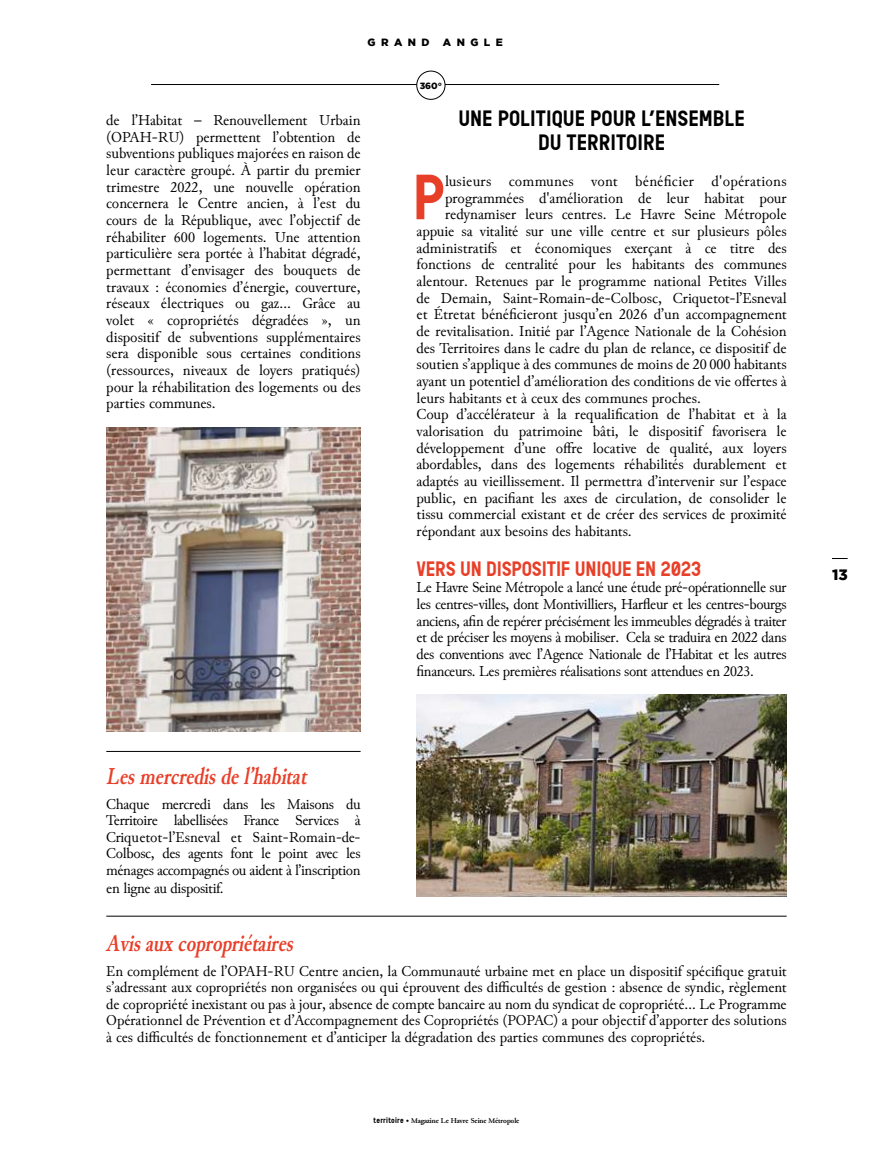
<style>
.page{position:relative;width:893px;height:1149px;background:#fff}
.page>*{position:absolute;margin:0;border:0;box-sizing:border-box;transform-origin:0 0}
.t1{font:700 60.15px "Reglo";color:#e83f29}
.t2{font:italic 700 condensed 24px "Junicode";color:#e83f29}
.t3{font:700 21px/24px "Reglo";color:#000;text-align:center}
.t4{font:700 19.65px "Reglo";letter-spacing:-.01em;color:#e83f29}
.t5{font:15.15px/16.6px "Junicode";color:#000;text-align:justify}
.t6{font:15.15px "Junicode";letter-spacing:.02em;color:#000}
.t7{font:15px/16.5px "Junicode";letter-spacing:-.02em;color:#000;text-align:justify}
.t8{font:900 15px "Gotham";color:#000}
.t9{font:900 10.5px "Gotham";letter-spacing:.515em;color:#000}
.t10{font:900 9px "Gotham";color:#000}
.t11{font:700 7.5px "Junicode";letter-spacing:-.01em;color:#000}
.s1{font-family:"Reglo"}
</style>
<div class="page">
<svg style="left:832px;top:558px;width:16px;height:1px"></svg>
<hr style="left:151px;top:84px;width:568px;height:1px;background:#000">
<div style="left:417px;top:71px;width:28px;height:28px;background:#fff;border-radius:50%"></div>
<div style="left:417px;top:71px;width:28px;height:28px;border:1px solid #000;border-radius:50%"></div>
<img style="left:106px;top:427px;width:255px;height:304px">
<img style="left:416px;top:694px;width:371px;height:202px">
<hr style="left:106px;top:750px;width:255px;height:1px;background:#000">
<hr style="left:106px;top:915px;width:681px;height:1px;background:#000">
<p class="t9" style="left:368px;top:36px;width:63px">GRAND</p>
<p class="t9" style="left:443px;top:36px;width:61px">ANGLE</p>
<p class="t10" style="left:420px;top:80px;width:24px">360°</p>
<p class="t5" style="left:106px;top:112px;width:256px">de l’Habitat – Renouvellement Urbain (OPAH-RU) permettent l’obtention de subventions publiques majorées en raison de leur caractère groupé. À partir du premier trimestre 2022, une nouvelle opération concernera le Centre ancien, à l’est du cours de la République, avec l’objectif de réhabiliter 600 logements. Une attention particulière sera portée à l’habitat dégradé, permettant d’envisager des bouquets de travaux : économies d’énergie, couverture, réseaux électriques ou gaz… Grâce au volet « copropriétés dégradées », un dispositif de subventions supplémentaires sera disponible sous certaines conditions (ressources, niveaux de loyers pratiqués) pour la réhabilitation des logements ou des parties communes.</p>
<h2 class="t2" style="left:106px;top:756px;width:208px">Lesmercredisdel’habitat</h2>
<p class="t7" style="left:106px;top:795px;width:256px">Chaque mercredi dans les Maisons du Territoire labellisées France Services à Criquetot-l’Esneval et Saint-Romain-de-Colbosc, des agents font le point avec les ménages accompagnés ou aident à l’inscription</p>
<p class="t7" style="left:106px;top:879px;width:119px">en ligne au dispositif.</p>
<h3 class="t3" style="left:458px;top:106px;width:288px">UNE POLITIQUE POUR L’ENSEMBLE<br>DU TERRITOIRE</h3>
<h1 class="t1" style="left:413px;top:162px;width:34px">P</h1>
<p class="t6" style="left:445px;top:170px;width:343px">lusieurs communes vont bénéficier d'opérations</p>
<p class="t5" style="left:445px;top:190px;width:343px">programmées d'amélioration de leur habitat pour</p>
<p class="t5" style="left:445px;top:206px;width:343px">redynamiser leurs centres. Le Havre Seine Métropole</p>
<p class="t5" style="left:416px;top:223px;width:372px">appuie sa vitalité sur une ville centre et sur plusieurs pôles</p>
<p class="t5" style="left:416px;top:240px;width:372px">administratifs et économiques exerçant à ce titre des</p>
<p class="t5" style="left:416px;top:256px;width:372px">fonctions de centralité pour les habitants des communes</p>
<p class="t5" style="left:416px;top:273px;width:372px">alentour. Retenues par le programme national Petites Villes</p>
<p class="t5" style="left:416px;top:290px;width:372px">de Demain, Saint-Romain-de-Colbosc, Criquetot-l’Esneval</p>
<p class="t5" style="left:416px;top:306px;width:372px">et Étretat bénéficieront jusqu’en 2026 d’un accompagnement</p>
<p class="t5" style="left:416px;top:323px;width:372px">de revitalisation. Initié par l’Agence Nationale de la Cohésion</p>
<p class="t5" style="left:416px;top:340px;width:372px">des Territoires dans le cadre du plan de relance, ce dispositif de</p>
<p class="t5" style="left:416px;top:356px;width:372px">soutien s’applique à des communes de moins de 20 000 habitants</p>
<p class="t5" style="left:416px;top:373px;width:372px">ayant un potentiel d’amélioration des conditions de vie offertes à</p>
<p class="t5" style="left:416px;top:390px;width:286px">leurs habitants et à ceux des communes proches.</p>
<p class="t5" style="left:416px;top:406px;width:372px">Coup d’accélérateur à la requalification de l’habitat et à la</p>
<p class="t5" style="left:416px;top:423px;width:372px">valorisation du patrimoine bâti, le dispositif favorisera le</p>
<p class="t5" style="left:416px;top:440px;width:372px">développement d’une offre locative de qualité, aux loyers</p>
<p class="t5" style="left:416px;top:456px;width:372px">abordables, dans des logements réhabilités durablement et</p>
<p class="t5" style="left:416px;top:473px;width:372px">adaptés au vieillissement. Il permettra d’intervenir sur l’espace</p>
<p class="t5" style="left:416px;top:490px;width:372px">public, en pacifiant les axes de circulation, de consolider le</p>
<p class="t5" style="left:416px;top:506px;width:372px">tissu commercial existant et de créer des services de proximité</p>
<p class="t5" style="left:416px;top:523px;width:217px">répondant aux besoins des habitants.</p>
<p class="t4" style="left:417px;top:556px;width:286px">VERS UN DISPOSITIF UNIQUE EN 2023</p>
<p class="t5" style="left:416px;top:579px;width:372px">Le Havre Seine Métropole a lancé une étude pré-opérationnelle sur les centres-villes, dont Montivilliers, Harfleur et les centres-bourgs anciens, afin de repérer précisément les immeubles dégradés à traiter et de préciser les moyens à mobiliser. Cela se traduira en 2022 dans des conventions avec l’Agence Nationale de l’Habitat et les autres financeurs. Les premières réalisations sont attendues en 2023.</p>
<h2 class="t2" style="left:106px;top:923px;width:195px">Avisauxcopropriétaires</h2>
<p class="t7" style="left:106px;top:962px;width:682px">En complément de l’OPAH-RU Centre ancien, la Communauté urbaine met en place un dispositif spécifique gratuit s’adressant aux copropriétés non organisées ou qui éprouvent des difficultés de gestion : absence de syndic, règlement de copropriété inexistant ou pas à jour, absence de compte bancaire au nom du syndicat de copropriété… Le Programme Opérationnel de Prévention et d’Accompagnement des Copropriétés (POPAC) a pour objectif d’apporter des solutions à ces difficultés de fonctionnement et d’anticiper la dégradation des parties communes des copropriétés.</p>
<p class="t11" style="left:374px;top:1114px;width:147px"><span class="s1">territoire •</span> Magazine Le Havre Seine Métropole</p>
<p class="t8" style="left:832px;top:566px;width:17px">13</p>
</div>
